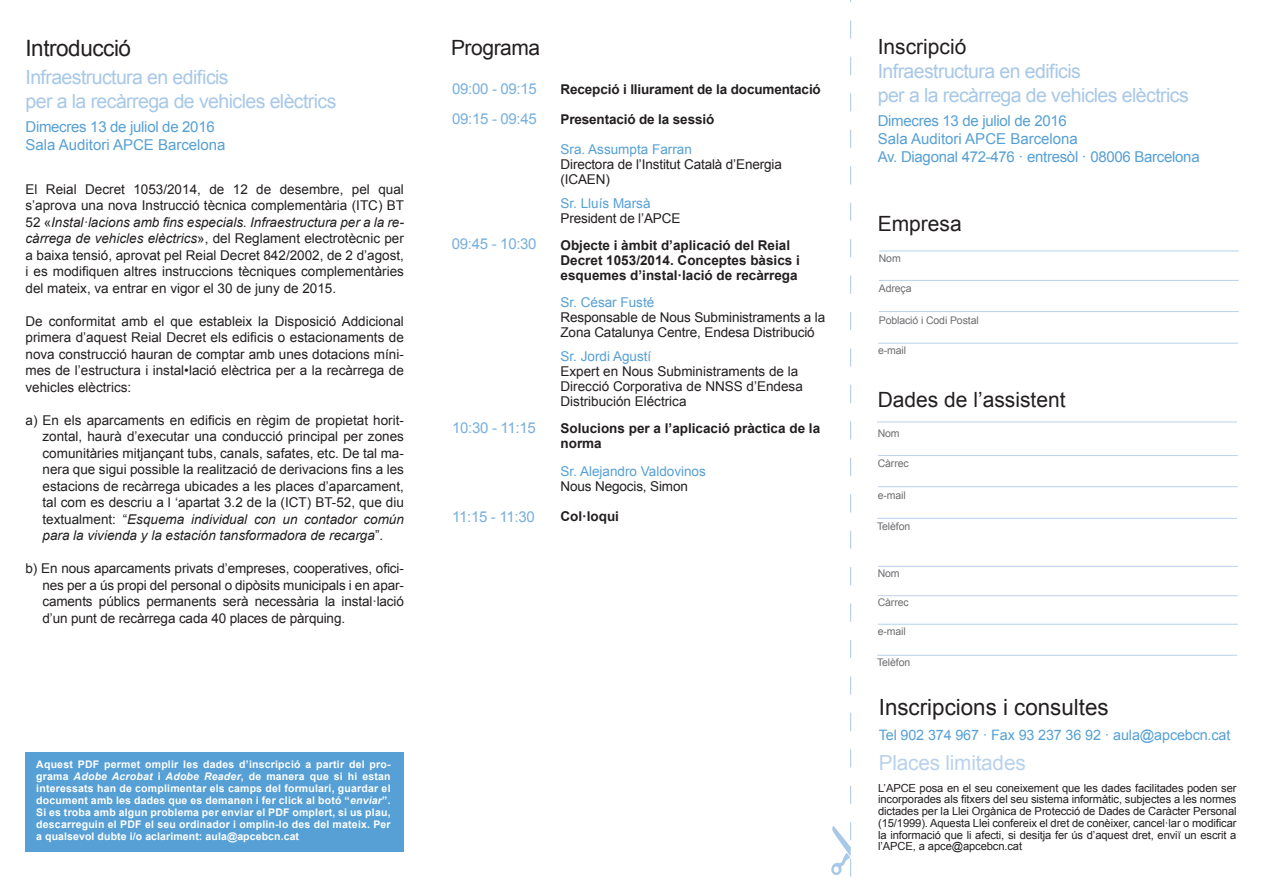
<style>
.page{position:relative;width:1263px;height:893px;background:#fff}
.page>*{position:absolute;margin:0;border:0;box-sizing:border-box;transform-origin:0 0}
.t1{font:22.5px "Arial";letter-spacing:-.02em;color:#231f20}
.t2{font:22.35px "Arial";color:#231f20}
.t3{font:21px "Arial";color:#231f20}
.t4{font:20.7px "Arial";letter-spacing:-.01em;color:#b8d2ec}
.t5{font:19.5px/24px "Arial";letter-spacing:-.03em;color:#a8c8e7}
.t6{font:15px/18px "Arial";letter-spacing:-.02em;color:#56a0d5}
.t7{font:15px "Arial";letter-spacing:-.02em;color:#78afdc}
.t8{font:14.4px "Arial";letter-spacing:-.01em;color:#56a0d5}
.t9{font:13.5px/16.5px "Arial";color:#231f20;text-align:justify}
.t10{font:700 13.5px/15px "Arial";color:#231f20}
.t11{font:13.5px "Arial";color:#56a0d5}
.t12{font:11.25px/11.7px "Arial";letter-spacing:-.01em;color:#231f20;text-align:justify}
.t13{font:700 10.5px/12px "Arial";letter-spacing:.01em;color:#fff;text-align:justify}
.t14{font:10.5px "Arial";letter-spacing:-.01em;color:#6c6d70}
.s1{font-style:italic}
</style>
<div class="page">
<svg style="left:831px;top:0;width:21px;height:877px"></svg>
<div style="left:833px;top:866px;width:6px;height:7px;background:#fff;border-radius:50%"></div>
<div style="left:832px;top:865px;width:8px;height:9px;border:2px solid #a8c8e7;border-radius:50%"></div>
<div style="left:26px;top:752px;width:378px;height:99px;background:#56a0d5"></div>
<hr style="left:877px;top:422px;width:360px;height:1px;background:#b8d2ec">
<hr style="left:878px;top:455px;width:360px;height:1px;background:#b8d2ec">
<hr style="left:878px;top:486px;width:360px;height:1px;background:#b8d2ec">
<hr style="left:877px;top:518px;width:360px;height:1px;background:#b8d2ec">
<hr style="left:878px;top:566px;width:360px;height:1px;background:#b8d2ec">
<hr style="left:878px;top:595px;width:360px;height:1px;background:#b8d2ec">
<hr style="left:878px;top:624px;width:360px;height:1px;background:#b8d2ec">
<hr style="left:877px;top:655px;width:360px;height:1px;background:#b8d2ec">
<hr style="left:879px;top:251px;width:360px;height:1px;background:#b8d2ec">
<hr style="left:879px;top:280px;width:360px;height:1px;background:#b8d2ec">
<hr style="left:879px;top:311px;width:360px;height:1px;background:#b8d2ec">
<hr style="left:878px;top:343px;width:360px;height:1px;background:#b8d2ec">
<h1 class="t1" style="left:26px;top:33px;width:107px">Introducció</h1>
<h3 class="t5" style="left:26px;top:65px;width:312px">Infraestructura en edificis<br>per a la recàrrega de vehicles elèctrics</h3>
<p class="t6" style="left:26px;top:118px;width:202px">Dimecres 13 de juliol de 2016<br>Sala Auditori APCE Barcelona</p>
<p class="t9" style="left:26px;top:181px;width:380px">El Reial Decret 1053/2014, de 12 de desembre, pel qual s’aprova una nova Instrucció tècnica complementària (ITC) BT 52 «<span class="s1">Instal·lacions amb fins especials. Infraestructura per a la re&shy;càrrega de vehicles elèctrics</span>», del Reglament electrotècnic per a baixa tensió, aprovat pel Reial Decret 842/2002, de 2 d’agost, i es modifiquen altres instruccions tècniques complementàries del mateix, va entrar en vigor el 30 de juny de 2015.</p>
<p class="t9" style="left:26px;top:313px;width:380px">De conformitat amb el que estableix la Disposició Addicional primera d’aquest Reial Decret els edificis o estacionaments de nova construcció hauran de comptar amb unes dotacions míni&shy;mes de l’estructura i instal•lació elèctrica per a la recàrrega de vehicles elèctrics:</p>
<p class="t9" style="left:43px;top:412px;width:363px;text-indent:-17px">a) En els aparcaments en edificis en règim de propietat horit&shy;zontal, haurà d’executar una conducció principal per zones comunitàries mitjançant tubs, canals, safates, etc. De tal ma&shy;nera que sigui possible la realització de derivacions fins a les estacions de recàrrega ubicades a les places d’aparcament, tal com es descriu a l ‘apartat 3.2 de la (ICT) BT-52, que diu textualment: “<span class="s1">Esquema individual con un contador común para la vivienda y la estación tansformadora de recarga</span>”.</p>
<p class="t9" style="left:43px;top:560px;width:363px;text-indent:-17px">b) En nous aparcaments privats d’empreses, cooperatives, ofici&shy;nes per a ús propi del personal o dipòsits municipals i en apar&shy;caments públics permanents serà necessària la instal·lació d’un punt de recàrrega cada 40 places de pàrquing.</p>
<h3 class="t3" style="left:451px;top:33px;width:91px">Programa</h3>
<p class="t7" style="left:452px;top:79px;width:86px">09:00 - 09:15</p>
<p class="t7" style="left:452px;top:109px;width:86px">09:15 - 09:45</p>
<p class="t7" style="left:452px;top:234px;width:86px">09:45 - 10:30</p>
<p class="t7" style="left:452px;top:418px;width:85px">10:30 - 11:15</p>
<p class="t7" style="left:452px;top:506px;width:84px">11:15 - 11:30</p>
<p class="t10" style="left:560px;top:82px;width:262px">Recepció i lliurament de la documentació</p>
<p class="t10" style="left:560px;top:112px;width:155px">Presentació de la sessió</p>
<p class="t11" style="left:560px;top:141px;width:133px">Sra. Assumpta Farran</p>
<p class="t9" style="left:560px;top:157px;width:223px;line-height:15px">Directora de l’Institut Català d’Energia (ICAEN)</p>
<p class="t11" style="left:560px;top:194px;width:92px">Sr. Lluís Marsà</p>
<p class="t9" style="left:560px;top:210px;width:120px">President de l’APCE</p>
<p class="t10" style="left:560px;top:238px;width:241px">Objecte i àmbit d’aplicació del Reial<br>Decret 1053/2014. Conceptes bàsics i esquemes d’instal·lació de recàrrega</p>
<p class="t11" style="left:560px;top:294px;width:95px">Sr. César Fusté</p>
<p class="t9" style="left:560px;top:310px;width:266px;line-height:15px">Responsable de Nous Subministraments a la<br>Zona Catalunya Centre, Endesa Distribució</p>
<p class="t11" style="left:560px;top:347px;width:92px">Sr. Jordi Agustí</p>
<p class="t9" style="left:560px;top:364px;width:244px;line-height:15px;text-align:left">Expert en Nous Subministraments de la<br>Direcció Corporativa de NNSS d’Endesa<br>Distribución Eléctrica</p>
<p class="t10" style="left:560px;top:421px;width:261px">Solucions per a l’aplicació pràctica de la norma</p>
<p class="t11" style="left:560px;top:462px;width:147px">Sr. Alejandro Valdovinos</p>
<p class="t9" style="left:560px;top:478px;width:129px">Nous Negocis, Simon</p>
<p class="t10" style="left:560px;top:509px;width:60px">Col·loqui</p>
<p class="t13" style="left:36px;top:759px;width:356px">Aquest PDF permet omplir les dades d’inscripció a partir del pro&shy;grama <span class="s1">Adobe Acrobat</span> i <span class="s1">Adobe Reader</span>, de manera que si hi estan interessats han de complimentar els camps del formulari, guardar el document amb les dades que es demanen i fer click al botó “<span class="s1">enviar</span>”.<br>Si es troba amb algun problema per enviar el PDF omplert, si us plau, descarreguin el PDF el seu ordinador i omplin-lo des del mateix. Per a qualsevol dubte i/o aclariment: aula@apcebcn.cat</p>
<h3 class="t3" style="left:878px;top:33px;width:90px">Inscripció</h3>
<h3 class="t5" style="left:878px;top:59px;width:312px">Infraestructura en edificis<br>per a la recàrrega de vehicles elèctrics</h3>
<p class="t6" style="left:878px;top:112px;width:323px">Dimecres 13 de juliol de 2016<br>Sala Auditori APCE Barcelona<br>Av. Diagonal 472-476 · entresòl · 08006 Barcelona</p>
<h3 class="t3" style="left:878px;top:209px;width:86px">Empresa</h3>
<p class="t14" style="left:879px;top:251px;width:23px">Nom</p>
<p class="t14" style="left:879px;top:281px;width:34px">Adreça</p>
<p class="t14" style="left:879px;top:313px;width:101px">Població i Codi Postal</p>
<p class="t14" style="left:878px;top:344px;width:30px">e-mail</p>
<h3 class="t3" style="left:878px;top:386px;width:189px">Dades de l’assistent</h3>
<p class="t14" style="left:878px;top:426px;width:23px">Nom</p>
<p class="t14" style="left:878px;top:456px;width:32px">Càrrec</p>
<p class="t14" style="left:878px;top:488px;width:30px">e-mail</p>
<p class="t14" style="left:877px;top:519px;width:35px">Telèfon</p>
<p class="t14" style="left:878px;top:567px;width:23px">Nom</p>
<p class="t14" style="left:878px;top:595px;width:32px">Càrrec</p>
<p class="t14" style="left:878px;top:624px;width:30px">e-mail</p>
<p class="t14" style="left:877px;top:656px;width:35px">Telèfon</p>
<h2 class="t2" style="left:879px;top:692px;width:231px">Inscripcions i consultes</h2>
<p class="t8" style="left:879px;top:726px;width:353px">Tel 902 374 967 · Fax 93 237 36 92 · aula@apcebcn.cat</p>
<h3 class="t4" style="left:879px;top:749px;width:148px">Places limitades</h3>
<p class="t12" style="left:878px;top:782px;width:360px">L’APCE posa en el seu coneixement que les dades facilitades poden ser incorporades als fitxers del seu sistema informàtic, subjectes a les normes dictades per la Llei Orgànica de Protecció de Dades de Caràcter Personal (15/1999). Aquesta Llei confereix el dret de conèixer, cancel·lar o modificar la informació que li afecti, si desitja fer ús d’aquest dret, enviï un escrit a l’APCE, a apce@apcebcn.cat</p>
</div>
